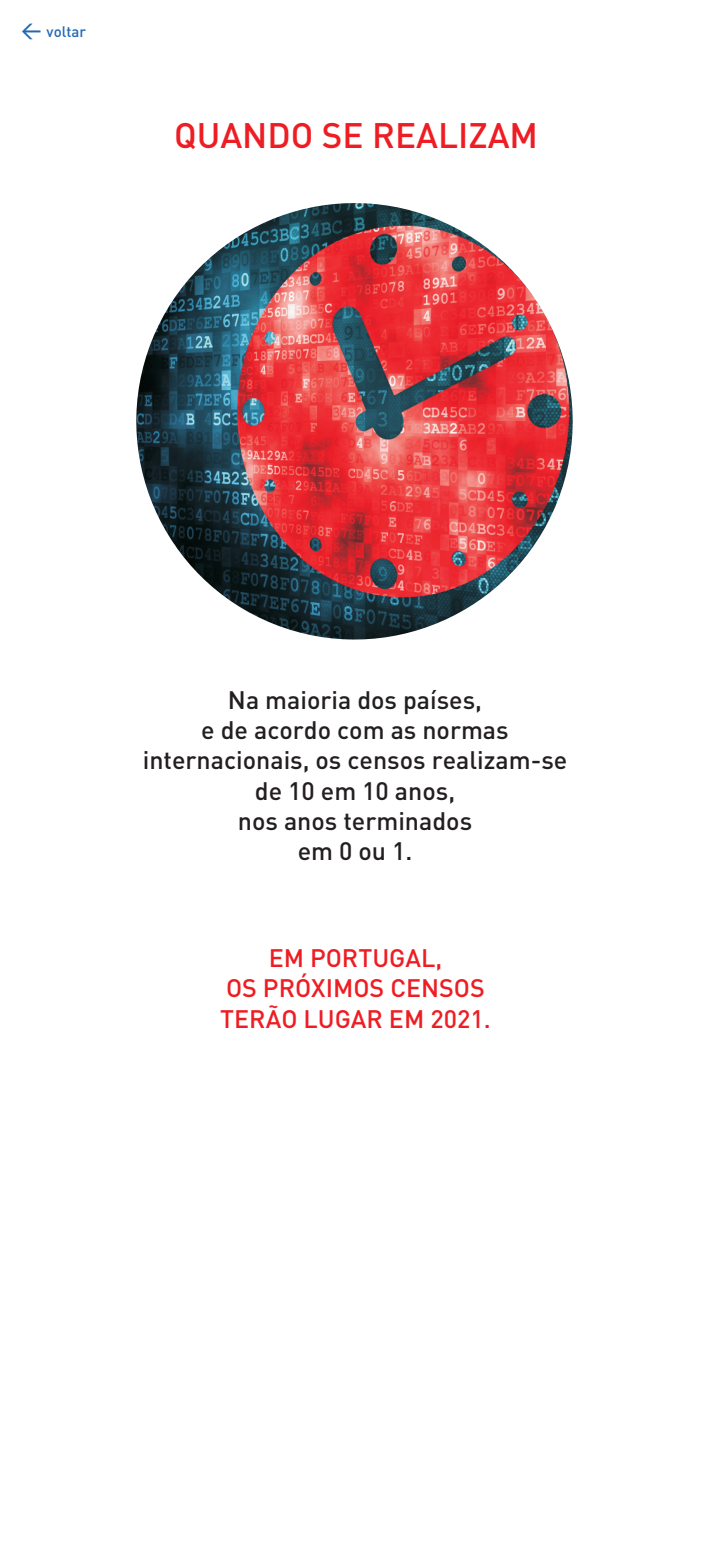
<style>
.page{position:relative;width:709px;height:1560px;background:#fff}
.page>*{position:absolute;margin:0;border:0;box-sizing:border-box;transform-origin:0 0}
.t1{font:500 35px "DIN";color:#ee1d23}
.t2{font:500 25px/30.2px "DIN";color:#231f20;text-align:center}
.t3{font:500 25px/30.2px "DIN";color:#ee1d23;text-align:center}
.t4{font:500 15px "DIN";color:#2169b4}
.s1{font-size:20px}
</style>
<div class="page">
<img style="left:136px;top:203px;width:437px;height:437px">
<p class="t4" style="left:21px;top:27px;width:66px"><span class="s1">&lt;</span> voltar</p>
<h1 class="t1" style="left:174px;top:123px;width:365px">QUANDO SE REALIZAM</h1>
<p class="t2" style="left:143px;top:687px;width:426px">Na maioria dos países,<br>e de acordo com as normas internacionais, os censos realizam-se de 10 em 10 anos,<br>nos anos terminados<br>em 0 ou 1.</p>
<p class="t3" style="left:220px;top:945px;width:272px">EM PORTUGAL,<br>OS PRÓXIMOS CENSOS<br>TERÃO LUGAR EM 2021.</p>
</div>
